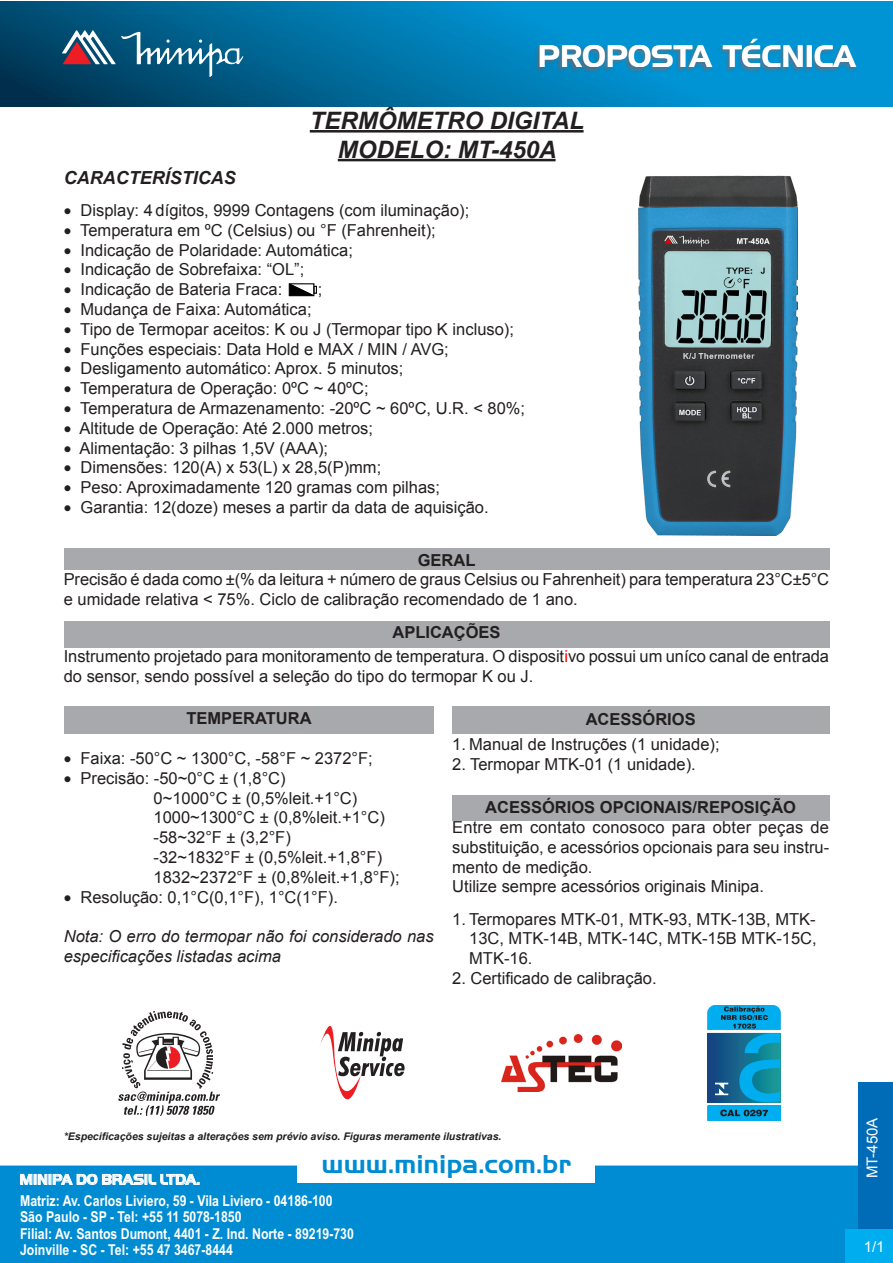
<style>
.page{position:relative;width:893px;height:1263px;background:#fff}
.page>*{position:absolute;margin:0;border:0;box-sizing:border-box;transform-origin:0 0}
.t1{font:30px "Handel Gothic BT";color:#fff}
.t2{font:700 27px "Handel Got D";color:#008cd2}
.t3{font:italic 700 24px "Arial";color:#231f20}
.t4{font:italic 700 18px "Arial";color:#231f20}
.Texto_padrão_1{font:16.5px/19.8px "Arial";color:#231f20;text-align:justify}
.t5{font:italic 16.5px/19.8px "Arial";color:#231f20}
.t6{font:700 16.5px "Arial";color:#231f20}
.Texto_padrão{font:16.5px "Arial";color:#231f20}
.t7{font:700 15px/16.5px "Arial Narrow";color:#fff}
.t8{font:700 15px "Handel Got D";color:#fff}
.t9{font:15px "Arial";color:#fff}
.Texto_padrão-2{font:italic 700 10.5px "Arial";color:#231f20}
.s1{color:#f00}
</style>
<div class="page">
<div style="left:0;top:1166px;width:859px;height:97px;background:#008cd2"></div>
<div style="left:297px;top:1149px;width:298px;height:33px;background:#fff"></div>
<svg style="left:20px;top:1171px;width:180px;height:14px"></svg>
<div style="left:859px;top:1083px;width:34px;height:180px;background:#006cb7"></div>
<div style="left:845px;top:1230px;width:48px;height:33px;background:#00aeef"></div>
<img style="left:0;top:2px;width:893px;height:104px">
<img style="left:534px;top:41px;width:323px;height:32px">
<svg style="left:62px;top:30px;width:181px;height:47px"></svg>
<svg style="left:289px;top:283px;width:28px;height:13px"></svg>
<div style="left:64px;top:621px;width:765px;height:27px;background:#a8a9ad"></div>
<img style="left:638px;top:175px;width:159px;height:361px">
<div style="left:64px;top:549px;width:765px;height:21px;background:#a8a9ad"></div>
<hr style="left:310px;top:130px;width:274px;height:3px;background:#231f20">
<hr style="left:338px;top:159px;width:218px;height:2px;background:#231f20">
<div style="left:452px;top:706px;width:377px;height:27px;background:#a8a9ad"></div>
<div style="left:452px;top:795px;width:377px;height:26px;background:#a8a9ad"></div>
<div style="left:64px;top:706px;width:370px;height:28px;background:#a8a9ad"></div>
<img style="left:502px;top:1034px;width:119px;height:57px">
<svg style="left:320px;top:1026px;width:85px;height:73px"></svg>
<img style="left:708px;top:1102px;width:72px;height:19px">
<div style="left:708px;top:1105px;width:72px;height:15px;background:#00aeef"></div>
<svg style="left:720px;top:1109px;width:48px;height:7px"></svg>
<svg style="left:708px;top:1005px;width:72px;height:97px"></svg>
<svg style="left:118px;top:1011px;width:102px;height:105px"></svg>
<h1 class="t1" style="left:538px;top:38px;width:319px">PROPOSTA TÉCNICA</h1>
<p class="t3" style="left:310px;top:104px;width:276px">TERMÔMETRO DIGITAL</p>
<p class="t3" style="left:338px;top:133px;width:220px">MODELO: MT-450A</p>
<p class="t4" style="left:64px;top:166px;width:173px">CARACTERÍSTICAS</p>
<p class="Texto_padrão" style="left:64px;top:199px;width:407px">• Display: 4 dígitos, 9999 Contagens (com iluminação);</p>
<p class="Texto_padrão_1" style="left:64px;top:220px;width:374px">• Temperatura em ºC (Celsius) ou °F (Fahrenheit);</p>
<p class="Texto_padrão_1" style="left:64px;top:240px;width:291px">• Indicação de Polaridade: Automática;</p>
<p class="Texto_padrão_1" style="left:64px;top:260px;width:242px">• Indicação de Sobrefaixa: “OL”;</p>
<p class="Texto_padrão_1" style="left:64px;top:280px;width:220px">• Indicação de Bateria Fraca:</p>
<p class="Texto_padrão_1" style="left:318px;top:280px;width:6px">;</p>
<p class="Texto_padrão_1" style="left:64px;top:299px;width:249px">• Mudança de Faixa: Automática;</p>
<p class="Texto_padrão_1" style="left:64px;top:319px;width:452px">• Tipo de Termopar aceitos: K ou J (Termopar tipo K incluso);</p>
<p class="Texto_padrão_1" style="left:64px;top:339px;width:387px">• Funções especiais: Data Hold e MAX / MIN / AVG;</p>
<p class="Texto_padrão_1" style="left:64px;top:359px;width:341px">• Desligamento automático: Aprox. 5 minutos;</p>
<p class="Texto_padrão_1" style="left:64px;top:379px;width:307px">• Temperatura de Operação: 0ºC ~ 40ºC;</p>
<p class="Texto_padrão_1" style="left:64px;top:398px;width:463px">• Temperatura de Armazenamento: -20ºC ~ 60ºC, U.R. &lt; 80%;</p>
<p class="Texto_padrão_1" style="left:64px;top:418px;width:311px">• Altitude de Operação: Até 2.000 metros;</p>
<p class="Texto_padrão_1" style="left:64px;top:438px;width:266px">• Alimentação: 3 pilhas 1,5V (AAA);</p>
<p class="Texto_padrão_1" style="left:64px;top:458px;width:319px">• Dimensões: 120(A) x 53(L) x 28,5(P)mm;</p>
<p class="Texto_padrão_1" style="left:64px;top:478px;width:378px">• Peso: Aproximadamente 120 gramas com pilhas;</p>
<p class="Texto_padrão_1" style="left:64px;top:497px;width:426px">• Garantia: 12(doze) meses a partir da data de aquisição.</p>
<p class="t6" style="left:418px;top:549px;width:59px">GERAL</p>
<p class="Texto_padrão_1" style="left:64px;top:570px;width:767px">Precisão é dada como ±(% da leitura + número de graus Celsius ou Fahrenheit) para temperatura 23°C±5°C</p>
<p class="Texto_padrão_1" style="left:64px;top:590px;width:516px">e umidade relativa &lt; 75%. Ciclo de calibração recomendado de 1 ano.</p>
<p class="t6" style="left:392px;top:621px;width:110px">APLICAÇÕES</p>
<p class="Texto_padrão_1" style="left:64px;top:647px;width:767px">Instrumento projetado para monitoramento de temperatura. O disposit<span class="s1">i</span>vo possui um uníco canal de entrada do sensor, sendo possível a seleção do tipo do termopar K ou J.</p>
<p class="t6" style="left:186px;top:708px;width:127px">TEMPERATURA</p>
<p class="Texto_padrão_1" style="left:64px;top:748px;width:311px">• Faixa: -50°C ~ 1300°C, -58°F ~ 2372°F;</p>
<p class="Texto_padrão_1" style="left:64px;top:768px;width:223px">• Precisão: -50~0°C ± (1,8°C)</p>
<p class="Texto_padrão_1" style="left:154px;top:788px;width:205px">0~1000°C ± (0,5%leit.+1°C)</p>
<p class="Texto_padrão_1" style="left:154px;top:808px;width:233px">1000~1300°C ± (0,8%leit.+1°C)</p>
<p class="Texto_padrão_1" style="left:154px;top:828px;width:139px">-58~32°F ± (3,2°F)</p>
<p class="Texto_padrão_1" style="left:154px;top:847px;width:230px">-32~1832°F ± (0,5%leit.+1,8°F)</p>
<p class="Texto_padrão_1" style="left:154px;top:867px;width:248px">1832~2372°F ± (0,8%leit.+1,8°F);</p>
<p class="Texto_padrão_1" style="left:64px;top:887px;width:276px">• Resolução: 0,1°C(0,1°F), 1°C(1°F).</p>
<p class="t5" style="left:64px;top:927px;width:371px">Nota: O erro do termopar não foi considerado nas especificações listadas acima</p>
<p class="t6" style="left:586px;top:708px;width:112px">ACESSÓRIOS</p>
<p class="Texto_padrão_1" style="left:452px;top:734px;width:269px">1. Manual de Instruções (1 unidade);</p>
<p class="Texto_padrão_1" style="left:452px;top:754px;width:245px">2. Termopar MTK-01 (1 unidade).</p>
<p class="t6" style="left:485px;top:796px;width:312px">ACESSÓRIOS OPCIONAIS/REPOSIÇÃO</p>
<p class="Texto_padrão_1" style="left:452px;top:817px;width:379px">Entre em contato conosoco para obter peças de substituição, e acessórios opcionais para seu instru&shy;mento de medição.</p>
<p class="Texto_padrão_1" style="left:452px;top:877px;width:313px">Utilize sempre acessórios originais Minipa.</p>
<p class="Texto_padrão_1" style="left:469px;top:909px;width:349px;text-indent:-17px">1. Termopares MTK-01, MTK-93, MTK-13B, MTK-13C, MTK-14B, MTK-14C, MTK-15B MTK-15C, MTK-16.</p>
<p class="Texto_padrão_1" style="left:452px;top:968px;width:206px">2. Certificado de calibração.</p>
<p class="Texto_padrão-2" style="left:64px;top:1129px;width:439px">*Especificações sujeitas a alterações sem prévio aviso. Figuras meramente ilustrativas.</p>
<h2 class="t2" style="left:322px;top:1145px;width:251px">www.minipa.com.br</h2>
<p class="t8" style="left:20px;top:1169px;width:182px">MINIPA DO BRASIL LTDA.</p>
<p class="t7" style="left:20px;top:1194px;width:335px">Matriz: Av. Carlos Liviero, 59 - Vila Liviero - 04186-100<br>São Paulo - SP - Tel: +55 11 5078-1850<br>Filial: Av. Santos Dumont, 4401 - Z. Ind. Norte - 89219-730<br>Joinville - SC - Tel: +55 47 3467-8444</p>
<p class="t9" style="left:862px;top:1178px;width:62px;rotate:-90deg">MT-450A</p>
<p class="t9" style="left:864px;top:1236px;width:22px">1/1</p>
</div>
